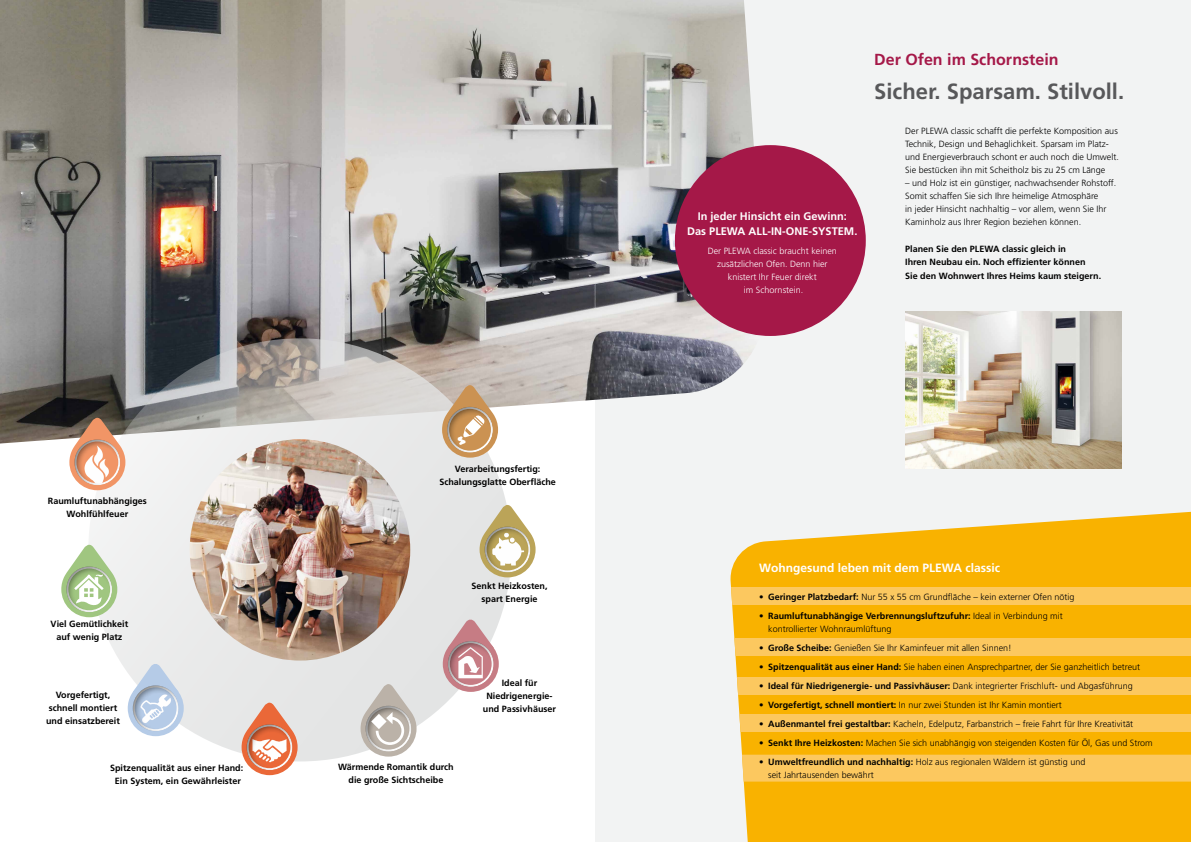
<style>
.page{position:relative;width:1191px;height:842px;background:#fff}
.page>*{position:absolute;margin:0;border:0;box-sizing:border-box;transform-origin:0 0}
.t1{font:700 22px "Frutiger LT Pro";color:#58585a}
.t2{font:700 16px "Frutiger LT Pro";color:#a51848}
.t3{font:700 12px "Frutiger LT Pro";color:#fff}
.t4{font:700 11px/15px "Frutiger LT Pro";color:#fff;text-align:center}
.t5{font:300 9px/13px "Frutiger LT Pro";color:#000}
.t6{font:700 9px/13px "Frutiger LT Pro";color:#000;text-align:center}
.t7{font:300 9px/13px "Frutiger LT Pro";color:#fff;text-align:center}
.s1{font-weight:700}
</style>
<div class="page">
<div style="left:595px;top:0;width:596px;height:842px;background:#f2f3f3"></div>
<img style="left:0;top:0;width:760px;height:444px">
<svg style="left:730px;top:511px;width:461px;height:331px;background:#f8b818"></svg>
<div style="left:729px;top:588px;width:462px;height:17px;background:#fcc85f"></div>
<div style="left:729px;top:715px;width:462px;height:17px;background:#fcc85f"></div>
<div style="left:729px;top:677px;width:462px;height:17px;background:#fcc85f"></div>
<div style="left:731px;top:639px;width:460px;height:17px;background:#fcc85f"></div>
<div style="left:742px;top:755px;width:449px;height:27px;background:#fcc85f"></div>
<svg style="left:88px;top:338px;width:423px;height:423px;fill:#e5e6e6"></svg>
<svg style="left:69px;top:414px;width:56px;height:76px"></svg>
<div style="left:65px;top:432px;width:64px;height:54px;background:#000;opacity:.5"></div>
<svg style="left:443px;top:619px;width:56px;height:73px"></svg>
<div style="left:438px;top:633px;width:64px;height:54px;background:#000;opacity:.5"></div>
<svg style="left:479px;top:501px;width:44px;height:76px"></svg>
<div style="left:475px;top:519px;width:64px;height:54px;background:#000;opacity:.5"></div>
<svg style="left:128px;top:663px;width:56px;height:73px"></svg>
<div style="left:123px;top:678px;width:64px;height:54px;background:#000;opacity:.5"></div>
<svg style="left:241px;top:699px;width:56px;height:76px"></svg>
<div style="left:237px;top:717px;width:64px;height:54px;background:#000;opacity:.5"></div>
<div style="left:356px;top:698px;width:64px;height:54px;background:#000;opacity:.5"></div>
<svg style="left:360px;top:680px;width:56px;height:77px;background:#cecac4"></svg>
<div style="left:57px;top:559px;width:64px;height:54px;background:#f8f8f8"></div>
<svg style="left:61px;top:541px;width:56px;height:76px"></svg>
<div style="left:438px;top:399px;width:63px;height:54px;background:#000;opacity:.5"></div>
<svg style="left:442px;top:381px;width:56px;height:77px;background:#cdad8a"></svg>
<img style="left:190px;top:439px;width:220px;height:222px">
<div style="left:675px;top:145px;width:190px;height:191px;background:#a51848;border-radius:50%"></div>
<img style="left:905px;top:312px;width:216px;height:156px">
<p class="t6" style="left:48px;top:494px;width:101px">Raumluftunabhängiges<br>Wohlfühlfeuer</p>
<p class="t6" style="left:51px;top:617px;width:79px">Viel Gemütlichkeit auf wenig Platz</p>
<p class="t6" style="left:46px;top:689px;width:75px">Vorgefertigt, schnell montiert und einsatzbereit</p>
<p class="t6" style="left:439px;top:462px;width:118px">Verarbeitungsfertig:<br>Schalungsglatte Oberfläche</p>
<p class="t6" style="left:471px;top:580px;width:78px">Senkt Heizkosten, spart Energie</p>
<p class="t6" style="left:483px;top:677px;width:75px">Ideal für<br>Niedrigenergie&shy;und Passivhäuser</p>
<p class="t6" style="left:110px;top:761px;width:135px">Spitzenqualität aus einer Hand:<br>Ein System, ein Gewährleister</p>
<p class="t6" style="left:338px;top:761px;width:117px">Wärmende Romantik durch die große Sichtscheibe</p>
<p class="t4" style="left:687px;top:208px;width:172px">In jeder Hinsicht ein Gewinn:<br>Das PLEWA ALL-IN-ONE-SYSTEM.</p>
<p class="t7" style="left:707px;top:244px;width:131px">Der PLEWA classic braucht keinen zusätzlichen Ofen. Denn hier knistert Ihr Feuer direkt<br>im Schornstein.</p>
<h2 class="t2" style="left:874px;top:50px;width:186px">Der Ofen im Schornstein</h2>
<h1 class="t1" style="left:874px;top:78px;width:251px">Sicher. Sparsam. Stilvoll.</h1>
<p class="t5" style="left:905px;top:125px;width:215px">Der PLEWA classic schafft die perfekte Komposition aus Technik, Design und Behaglichkeit. Sparsam im Platz&shy;und Energieverbrauch schont er auch noch die Umwelt.<br>Sie bestücken ihn mit Scheitholz bis zu 25 cm Länge</p>
<p class="t5" style="left:905px;top:177px;width:213px">– und Holz ist ein günstiger, nachwachsender Rohstoff.<br>Somit schaffen Sie sich Ihre heimelige Atmosphäre<br>in jeder Hinsicht nachhaltig – vor allem, wenn Sie Ihr Kaminholz aus Ihrer Region beziehen können.</p>
<p class="t6" style="left:905px;top:243px;width:182px;text-align:left">Planen Sie den PLEWA classic gleich in<br>Ihren Neubau ein. Noch effizienter können</p>
<p class="t6" style="left:905px;top:270px;width:197px">Sie den Wohnwert Ihres Heims kaum steigern.</p>
<h3 class="t3" style="left:759px;top:560px;width:242px">Wohngesund leben mit dem PLEWA classic</h3>
<p class="t5" style="left:759px;top:590px;width:317px"><span class="s1">• Geringer Platzbedarf:</span> Nur 55 x 55 cm Grundfläche – kein externer Ofen nötig</p>
<p class="t5" style="left:768px;top:609px;width:296px;text-indent:-9px"><span class="s1">• Raumluftunabhängige Verbrennungsluftzufuhr:</span> Ideal in Verbindung mit kontrollierter Wohnraumlüftung</p>
<p class="t5" style="left:759px;top:641px;width:254px"><span class="s1">• Große Scheibe:</span> Genießen Sie Ihr Kaminfeuer mit allen Sinnen!</p>
<p class="t5" style="left:759px;top:660px;width:382px"><span class="s1">• Spitzenqualität aus einer Hand:</span> Sie haben einen Ansprechpartner, der Sie ganzheitlich betreut</p>
<p class="t5" style="left:759px;top:679px;width:375px"><span class="s1">• Ideal für Niedrigenergie- und Passivhäuser:</span> Dank integrierter Frischluft- und Abgasführung</p>
<p class="t5" style="left:759px;top:698px;width:304px"><span class="s1">• Vorgefertigt, schnell montiert:</span> In nur zwei Stunden ist Ihr Kamin montiert</p>
<p class="t5" style="left:759px;top:717px;width:375px"><span class="s1">• Außenmantel frei gestaltbar:</span> Kacheln, Edelputz, Farbanstrich – freie Fahrt für Ihre Kreativität</p>
<p class="t5" style="left:759px;top:736px;width:395px"><span class="s1">• Senkt Ihre Heizkosten:</span> Machen Sie sich unabhängig von steigenden Kosten für Öl, Gas und Strom</p>
<p class="t5" style="left:768px;top:755px;width:319px;text-indent:-9px"><span class="s1">• Umweltfreundlich und nachhaltig:</span> Holz aus regionalen Wäldern ist günstig und seit Jahrtausenden bewährt</p>
</div>
